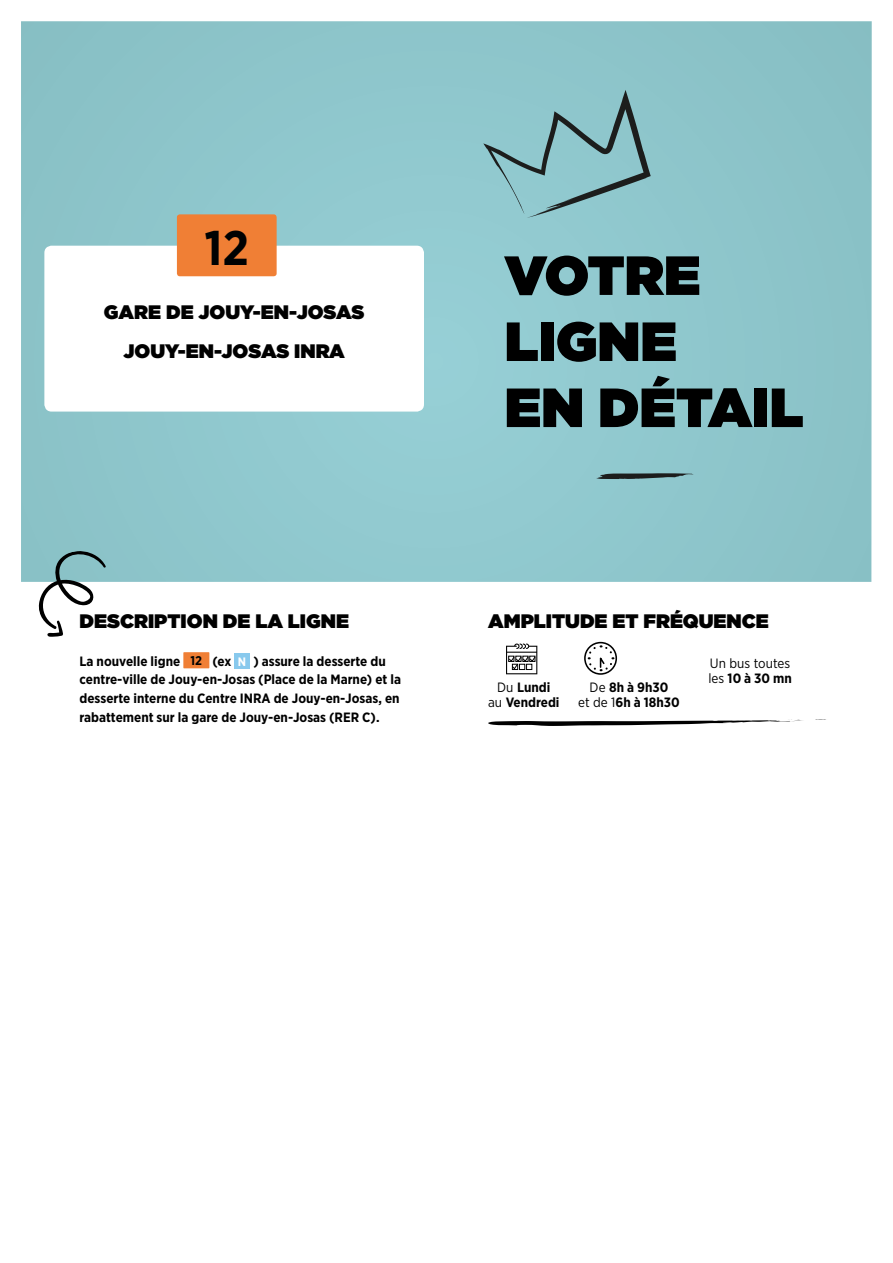
<style>
.page{position:relative;width:893px;height:1263px;background:#fff}
.page>*{position:absolute;margin:0;border:0;box-sizing:border-box;transform-origin:0 0}
.t1{font:900 55.05px/66px "Gotham";color:#000}
.t2{font:700 48.45px "Gotham Narrow";color:#010202}
.t3{font:900 19.5px/39px "Gotham";color:#000;text-align:center}
.t4{font:700 13.5px/18.9px "Gotham Narrow";color:#000;text-align:center}
.t5{font:13.5px/15px "Gotham Narrow";color:#000}
.s1{font-size:12.6px;color:#010202}
.s2{font-size:12.15px;color:#fff}
.s3{font-weight:400}
.s4{font-weight:700}
</style>
<div class="page">
<div style="left:21px;top:21px;width:851px;height:561px;background:#8ec6cb"></div>
<div style="left:44px;top:246px;width:380px;height:166px;background:#fff;border-radius:7px"></div>
<div style="left:177px;top:214px;width:100px;height:62px;background:#f07f35;border-radius:3px"></div>
<div style="left:183px;top:652px;width:26px;height:16px;background:#f07f35"></div>
<div style="left:234px;top:653px;width:16px;height:16px;background:#88c9ed"></div>
<svg style="left:596px;top:473px;width:98px;height:6px"></svg>
<svg style="left:483px;top:90px;width:168px;height:128px"></svg>
<svg style="left:506px;top:643px;width:31px;height:31px"></svg>
<div style="left:584px;top:642px;width:33px;height:33px;border:2px solid #000;border-radius:50%"></div>
<svg style="left:587px;top:644px;width:28px;height:28px"></svg>
<svg style="left:488px;top:719px;width:315px;height:7px"></svg>
<svg style="left:38px;top:551px;width:68px;height:86px"></svg>
<h2 class="t2" style="left:205px;top:217px;width:46px">12</h2>
<h3 class="t3" style="left:104px;top:293px;width:262px">GARE DE JOUY-EN-JOSAS<br>JOUY-EN-JOSAS INRA</h3>
<h3 class="t3" style="left:80px;top:601px;width:271px">DESCRIPTION DE LA LIGNE</h3>
<p class="t4" style="left:80px;top:651px;width:323px;text-align:left">La nouvelle ligne <span class="s1">12</span> (ex <span class="s2">N</span> ) assure la desserte du centre-ville de Jouy-en-Josas (Place de la Marne) et la desserte interne du Centre INRA de Jouy-en-Josas, en rabattement sur la gare de Jouy-en-Josas (RER C).</p>
<h1 class="t1" style="left:505px;top:241px;width:300px">VOTRE<br>LIGNE<br>EN DÉTAIL</h1>
<h3 class="t3" style="left:488px;top:601px;width:282px">AMPLITUDE ET FRÉQUENCE</h3>
<p class="t4" style="left:488px;top:680px;width:73px;line-height:15px"><span class="s3">Du</span> Lundi<br><span class="s3">au</span> Vendredi</p>
<p class="t4" style="left:578px;top:679px;width:103px;line-height:15px"><span class="s3">De</span> 8h à 9h30<br><span class="s3">et de 1</span>6h à 18h30</p>
<p class="t5" style="left:708px;top:655px;width:85px">Un bus toutes les <span class="s4">10 à 30 mn</span></p>
</div>
